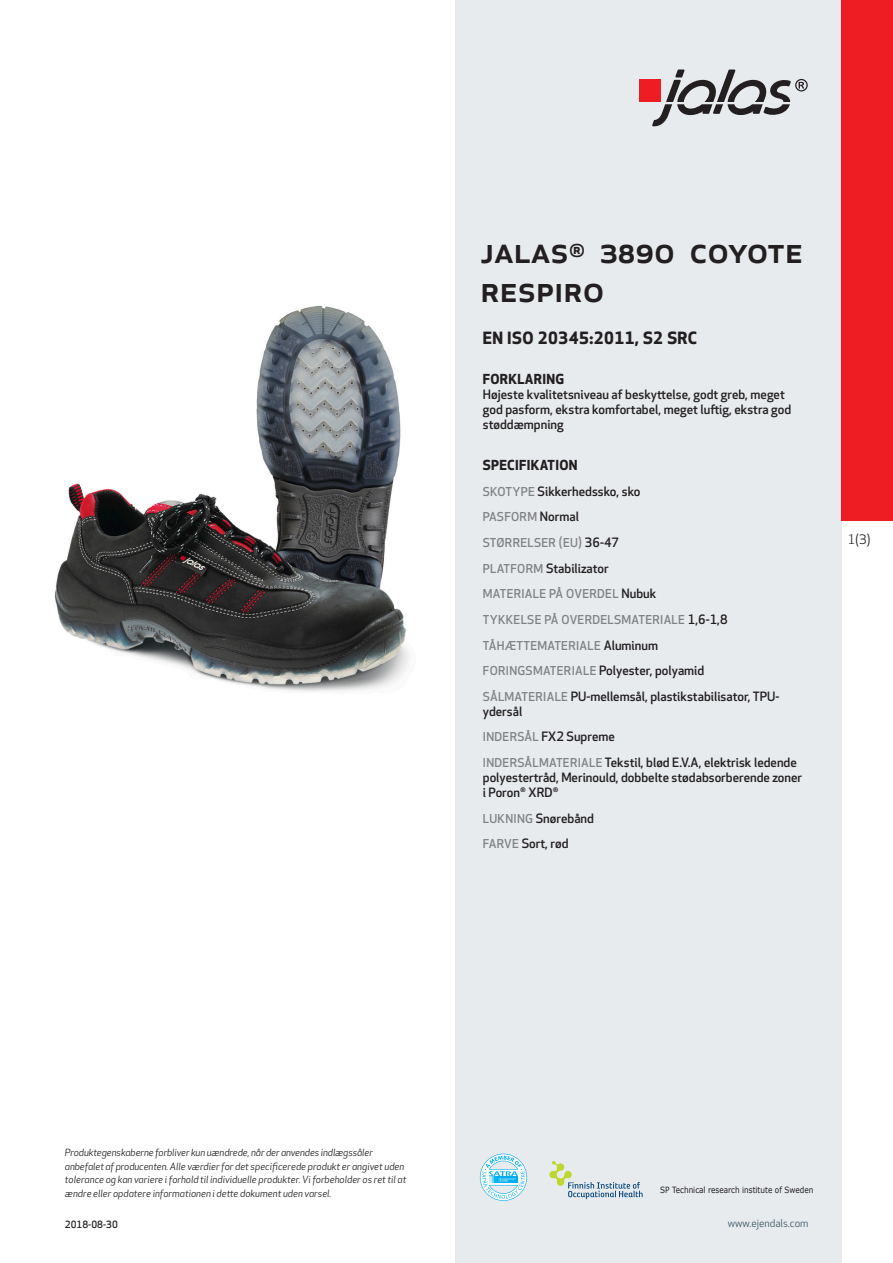
<style>
.page{position:relative;width:893px;height:1263px;background:#fff}
.page>*{position:absolute;margin:0;border:0;box-sizing:border-box;transform-origin:0 0}
.prodname{font:500 36px/39px "Apex New";color:#231f20}
.Funktion_body{font:700 16.5px "Apex New";letter-spacing:.025em;color:#231f20}
.Funktion_body-2{font:700 13.5px "Apex New";letter-spacing:.025em;color:#231f20}
.t1{font:12.75px "Apex New";color:#231f20}
.Funktion_body-3{font:500 12.6px/15px "Apex New";color:#231f20}
.Funktion_body-4{font:500 12px "Apex New";letter-spacing:.025em;color:#808285}
.t2{font:10.5px "Apex New";color:#405968}
.t3{font:italic 9.75px/13.5px "Apex New";color:#231f20}
.Sidfot_datum{font:500 9.75px "Apex New";color:#231f20}
.t4{font:8.55px "Verdana";color:#231f20;scale:.85 1}
.s1{font-size:12px;color:#808285}
.s2{font-size:12.6px;color:#231f20}
</style>
<div class="page">
<div style="left:455px;top:0;width:387px;height:1263px;background:#e8ebee"></div>
<svg style="left:549px;top:1161px;width:94px;height:38px"></svg>
<svg style="left:480px;top:1154px;width:47px;height:47px"></svg>
<div style="left:639px;top:80px;width:22px;height:22px;background:#ee1d23"></div>
<svg style="left:652px;top:70px;width:156px;height:56px"></svg>
<div style="left:842px;top:0;width:51px;height:520px;background:#ee1d23"></div>
<img style="left:54px;top:305px;width:355px;height:387px">
<p class="prodname" style="left:480px;top:230px;width:324px">JALAS<sup>®</sup> 3890 Coyote<br>Respiro</p>
<p class="Funktion_body" style="left:483px;top:326px;width:216px">EN ISO 20345:2011, S2 SRC</p>
<p class="Funktion_body-2" style="left:483px;top:370px;width:83px">FORKLARING</p>
<p class="Funktion_body-3" style="left:483px;top:387px;width:310px">Højeste kvalitetsniveau af beskyttelse, godt greb, meget god pasform, ekstra komfortabel, meget luftig, ekstra god støddæmpning</p>
<p class="Funktion_body-2" style="left:483px;top:455px;width:96px">SPECIFIKATION</p>
<p class="Funktion_body-3" style="left:483px;top:483px;width:159px"><span class="s1">SKOTYPE</span> Sikkerhedssko, sko</p>
<p class="Funktion_body-4" style="left:483px;top:509px;width:98px">PASFORM <span class="s2">Normal</span></p>
<p class="Funktion_body-4" style="left:483px;top:535px;width:138px">STØRRELSER (EU) <span class="s2">36-47</span></p>
<p class="Funktion_body-3" style="left:483px;top:560px;width:127px"><span class="s1">PLATFORM</span> Stabilizator</p>
<p class="Funktion_body-4" style="left:483px;top:586px;width:175px">MATERIALE PÅ OVERDEL <span class="s2">Nubuk</span></p>
<p class="Funktion_body-4" style="left:483px;top:611px;width:246px">TYKKELSE PÅ OVERDELSMATERIALE <span class="s2">1,6-1,8</span></p>
<p class="Funktion_body-4" style="left:483px;top:637px;width:177px">TÅHÆTTEMATERIALE <span class="s2">Aluminum</span></p>
<p class="Funktion_body-3" style="left:483px;top:663px;width:223px"><span class="s1">FORINGSMATERIALE</span> Polyester, polyamid</p>
<p class="Funktion_body-3" style="left:483px;top:688px;width:298px"><span class="s1">SÅLMATERIALE</span> PU-mellemsål, plastikstabilisator, TPU&shy;ydersål</p>
<p class="Funktion_body-3" style="left:483px;top:729px;width:134px"><span class="s1">INDERSÅL</span> FX2 Supreme</p>
<p class="Funktion_body-3" style="left:483px;top:755px;width:321px"><span class="s1">INDERSÅLMATERIALE</span> Tekstil, blød E.V.A, elektrisk ledende polyestertråd, Merinould, dobbelte stødabsorberende zoner i Poron<sup>®</sup> XRD<sup>®</sup></p>
<p class="Funktion_body-3" style="left:483px;top:810px;width:113px"><span class="s1">LUKNING</span> Snørebånd</p>
<p class="Funktion_body-3" style="left:483px;top:836px;width:87px"><span class="s1">FARVE</span> Sort, rød</p>
<p class="t1" style="left:848px;top:531px;width:24px">1(3)</p>
<p class="t3" style="left:65px;top:1146px;width:343px">Produktegenskaberne forbliver kun uændrede, når der anvendes indlægssåler anbefalet af producenten. Alle værdier for det specificerede produkt er angivet uden tolerance og kan variere i forhold til individuelle produkter. Vi forbeholder os ret til at ændre eller opdatere informationen i dette dokument uden varsel.</p>
<p class="Sidfot_datum" style="left:65px;top:1218px;width:54px">2018-08-30</p>
<p class="t4" style="left:660px;top:1184px;width:182px">SP Technical research institute of Sweden</p>
<p class="t2" style="left:728px;top:1217px;width:82px">www.ejendals.com</p>
</div>
